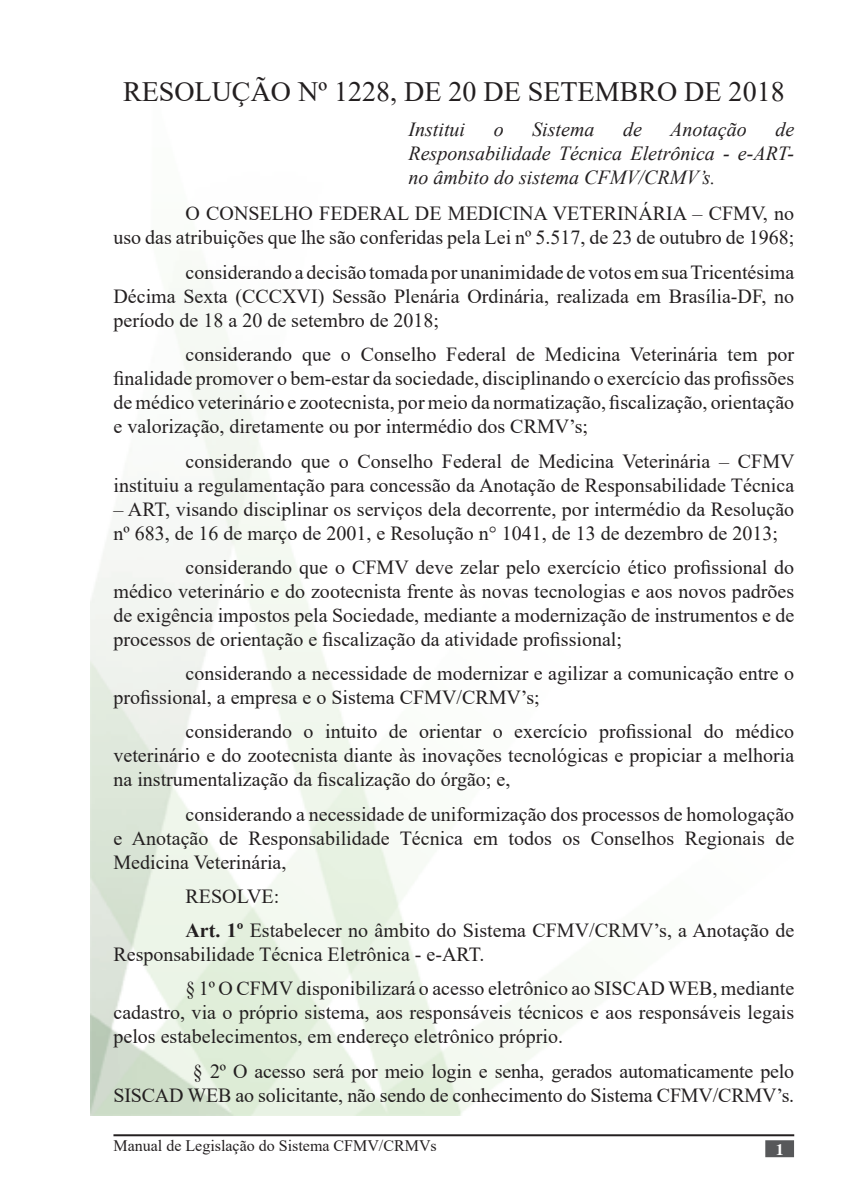
<style>
.page{position:relative;width:851px;height:1191px;background:#fff}
.page>*{position:absolute;margin:0;border:0;box-sizing:border-box;transform-origin:0 0}
.t1{font:28px "Times New Roman";color:#231f20}
.t2{font:20px/24px "Times New Roman";color:#231f20;text-align:justify}
.t3{font:italic 20px/24px "Times New Roman";color:#231f20;text-align:justify}
.t4{font:16px "Times New Roman";color:#231f20}
.Apresentação{font:700 16px "Times";color:#fff}
.s1{font-weight:700}
</style>
<div class="page">
<hr style="left:113px;top:1134px;width:681px;height:2px;background:#231f20">
<div style="left:765px;top:1140px;width:28px;height:17px;background:#57585a;border:2px solid #57585a"></div>
<p class="t1" style="left:123px;top:72px;width:663px">RESOLUÇÃO Nº 1228, DE 20 DE SETEMBRO DE 2018</p>
<p class="t3" style="left:408px;top:117px;width:58px">Institui</p>
<p class="t3" style="left:493px;top:117px;width:11px">o</p>
<p class="t3" style="left:532px;top:117px;width:64px">Sistema</p>
<p class="t3" style="left:623px;top:117px;width:20px">de</p>
<p class="t3" style="left:670px;top:117px;width:78px">Anotação</p>
<p class="t3" style="left:408px;top:117px;width:387px;text-indent:367px">de Responsabilidade Técnica Eletrônica - e-ART&shy;no âmbito do sistema CFMV/CRMV’s.</p>
<p class="t2" style="left:113px;top:200px;width:682px;text-align:right">O CONSELHO FEDERAL DE MEDICINA VETERINÁRIA – CFMV, no<br>uso das atribuições que lhe são conferidas pela Lei nº 5.517, de 23 de outubro de 1968;</p>
<p class="t2" style="left:113px;top:260px;width:682px;text-indent:72px">considerando a decisão tomada por unanimidade de votos em sua Tricentésima Décima Sexta (CCCXVI) Sessão Plenária Ordinária, realizada em Brasília-DF, no período de 18 a 20 de setembro de 2018;</p>
<p class="t2" style="left:113px;top:342px;width:682px;text-indent:72px">considerando que o Conselho Federal de Medicina Veterinária tem por finalidade promover o bem-estar da sociedade, disciplinando o exercício das profissões de médico veterinário e zootecnista, por meio da normatização, fiscalização, orientação e valorização, diretamente ou por intermédio dos CRMV’s;</p>
<p class="t2" style="left:113px;top:448px;width:682px;text-align:right">considerando que o Conselho Federal de Medicina Veterinária – CFMV<br>instituiu a regulamentação para concessão da Anotação de Responsabilidade Técnica</p>
<p class="t2" style="left:113px;top:496px;width:682px">– ART, visando disciplinar os serviços dela decorrente, por intermédio da Resolução nº 683, de 16 de março de 2001, e Resolução n° 1041, de 13 de dezembro de 2013;</p>
<p class="t2" style="left:113px;top:554px;width:682px;text-indent:72px">considerando que o CFMV deve zelar pelo exercício ético profissional do médico veterinário e do zootecnista frente às novas tecnologias e aos novos padrões de exigência impostos pela Sociedade, mediante a modernização de instrumentos e de processos de orientação e fiscalização da atividade profissional;</p>
<p class="t2" style="left:113px;top:661px;width:682px;text-indent:72px">considerando a necessidade de modernizar e agilizar a comunicação entre o profissional, a empresa e o Sistema CFMV/CRMV’s;</p>
<p class="t2" style="left:113px;top:719px;width:682px;text-indent:72px">considerando o intuito de orientar o exercício profissional do médico veterinário e do zootecnista diante às inovações tecnológicas e propiciar a melhoria na instrumentalização da fiscalização do órgão; e,</p>
<p class="t2" style="left:113px;top:801px;width:682px;text-indent:72px">considerando a necessidade de uniformização dos processos de homologação e Anotação de Responsabilidade Técnica em todos os Conselhos Regionais de Medicina Veterinária,</p>
<p class="t2" style="left:185px;top:883px;width:95px">RESOLVE:</p>
<p class="t2" style="left:113px;top:917px;width:682px;text-indent:72px"><span class="s1">Art. 1º</span> Estabelecer no âmbito do Sistema CFMV/CRMV’s, a Anotação de<br>Responsabilidade Técnica Eletrônica - e-ART.</p>
<p class="t2" style="left:113px;top:976px;width:682px;text-indent:72px">§ 1º O CFMV disponibilizará o acesso eletrônico ao SISCAD WEB, mediante cadastro, via o próprio sistema, aos responsáveis técnicos e aos responsáveis legais pelos estabelecimentos, em endereço eletrônico próprio.</p>
<p class="t2" style="left:113px;top:1058px;width:682px;text-align:right">§ 2º O acesso será por meio login e senha, gerados automaticamente pelo<br>SISCAD WEB ao solicitante, não sendo de conhecimento do Sistema CFMV/CRMV’s.</p>
<p class="t4" style="left:113px;top:1134px;width:325px">Manual de Legislação do Sistema CFMV/CRMVs</p>
<p class="Apresentação" style="left:775px;top:1140px;width:9px">1</p>
</div>
